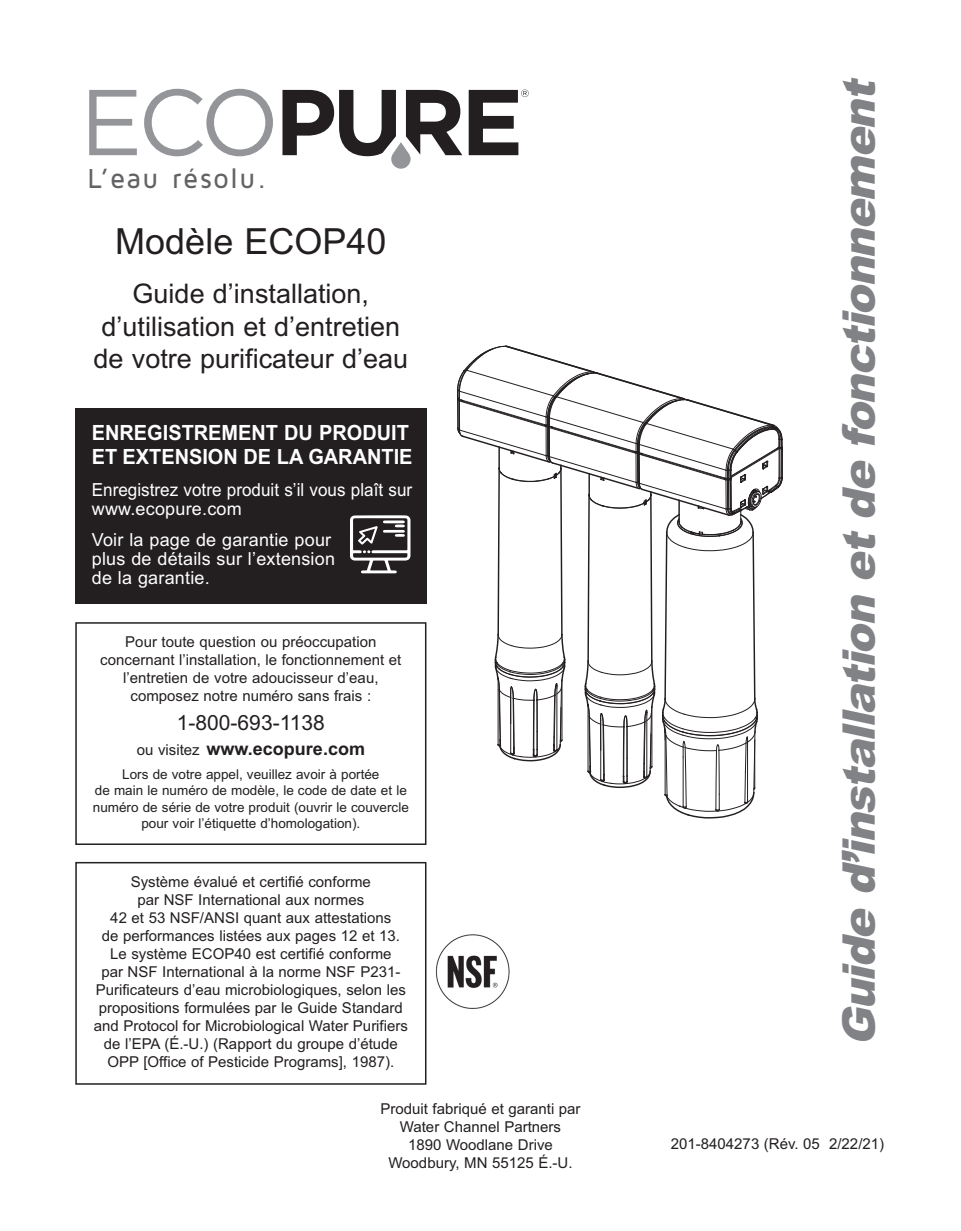
<style>
.page{position:relative;width:961px;height:1231px;background:#fff}
.page>*{position:absolute;margin:0;border:0;box-sizing:border-box;transform-origin:0 0}
.t1{font:italic 900 45px "Arial";color:#808285}
.t2{font:36px "Arial";color:#231f20}
.t3{font:500 28.5px "Maven Pro";letter-spacing:.055em;color:#636366;scale:.95 1}
.t4{font:27px/32.4px "Arial";color:#231f20;text-align:center}
.t5{font:700 21px/24px "Arial";color:#fff;scale:.95 1}
.t6{font:21px "Arial";color:#231f20}
.t7{font:18px/18.8px "Arial";letter-spacing:.01em;color:#fff}
.t8{font:18px/18.8px "Arial";letter-spacing:.01em;color:#fff;scale:.95 1}
.t9{font:700 18px "Arial";color:#231f20}
.t10{font:15px/18px "Arial";color:#231f20;text-align:center}
.t11{font:13.5px/16.2px "Arial";color:#231f20;text-align:center}
.s1{font-weight:400;font-size:15px}
</style>
<div class="page">
<svg style="left:457px;top:345px;width:326px;height:473px"></svg>
<img style="left:435px;top:935px;width:74px;height:74px">
<div style="left:75px;top:622px;width:351px;height:223px;border:2px solid #231f20"></div>
<div style="left:75px;top:862px;width:351px;height:222px;border:2px solid #231f20"></div>
<svg style="left:89px;top:90px;width:48px;height:65px"></svg>
<svg style="left:144px;top:89px;width:129px;height:67px"></svg>
<svg style="left:282px;top:90px;width:180px;height:79px"></svg>
<svg style="left:468px;top:89px;width:60px;height:66px"></svg>
<div style="left:75px;top:408px;width:351px;height:196px;background:#231f20"></div>
<svg style="left:350px;top:515px;width:60px;height:58px"></svg>
<h3 class="t3" style="left:87px;top:162px;width:190px">L’eau résolu.</h3>
<h2 class="t2" style="left:115px;top:220px;width:273px">Modèle ECOP40</h2>
<h3 class="t4" style="left:94px;top:278px;width:316px">Guide d’installation, d’utilisation et d’entretien de votre purificateur d’eau</h3>
<h3 class="t5" style="left:92px;top:421px;width:339px">ENREGISTREMENT DU PRODUIT<br>ET EXTENSION DE LA GARANTIE</h3>
<p class="t8" style="left:92px;top:480px;width:339px">Enregistrez votre produit s’il vous plaît sur www.ecopure.com</p>
<p class="t7" style="left:92px;top:531px;width:245px">Voir la page de garantie pour plus de détails sur l’extension de la garantie.</p>
<p class="t10" style="left:100px;top:633px;width:303px">Pour toute question ou préoccupation concernant l’installation, le fonctionnement et l’entretien de votre adoucisseur d’eau, composez notre numéro sans frais :</p>
<h3 class="t6" style="left:177px;top:710px;width:149px">1-800-693-1138</h3>
<p class="t9" style="left:137px;top:738px;width:230px"><span class="s1">ou visitez</span> www.ecopure.com</p>
<p class="t11" style="left:93px;top:766px;width:317px">Lors de votre appel, veuillez avoir à portée<br>de main le numéro de modèle, le code de date et le numéro de série de votre produit (ouvrir le couvercle pour voir l’étiquette d’homologation).</p>
<p class="t10" style="left:94px;top:873px;width:316px">Système évalué et certifié conforme<br>par NSF International aux normes<br>42 et 53 NSF/ANSI quant aux attestations<br>de performances listées aux pages 12 et 13.<br>Le système ECOP40 est certifié conforme<br>par NSF International à la norme NSF P231- Purificateurs d’eau microbiologiques, selon les propositions formulées par le Guide Standard and Protocol for Microbiological Water Purifiers de l’EPA (É.-U.) (Rapport du groupe d’étude OPP [Office of Pesticide Programs], 1987).</p>
<p class="t10" style="left:380px;top:1100px;width:202px">Produit fabriqué et garanti par<br>Water Channel Partners<br>1890 Woodlane Drive<br>Woodbury, MN 55125 É.-U.</p>
<h1 class="t1" style="left:832px;top:1046px;width:979px;rotate:-90deg">Guide d’installation et de fonctionnement</h1>
<p class="t10" style="left:671px;top:1134px;width:215px">201-8404273 (Rév. 05 2/22/21)</p>
</div>
